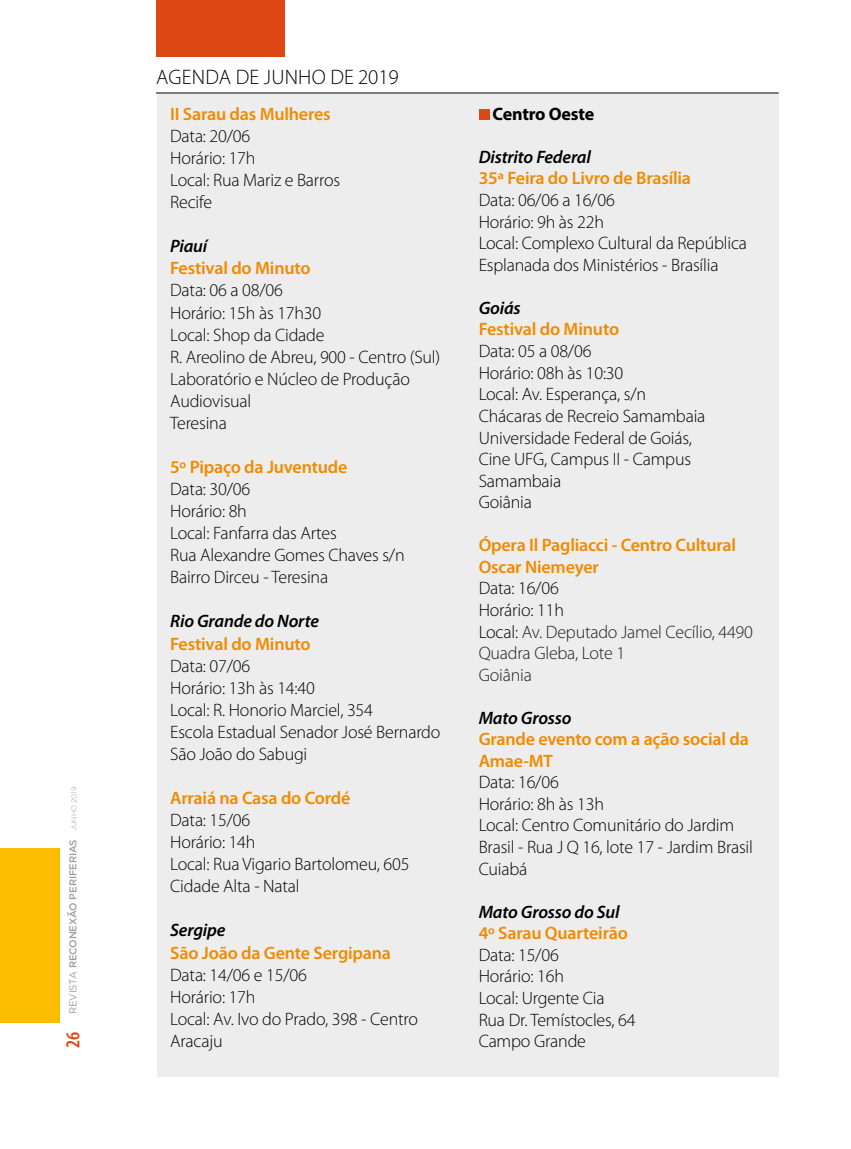
<style>
.page{position:relative;width:851px;height:1149px;background:#fff}
.page>*{position:absolute;margin:0;border:0;box-sizing:border-box;transform-origin:0 0}
.t1{font:300 21px "Myriad Pro";letter-spacing:.01em;color:#000}
.t2{font:300 18px/22px "Myriad Pro";letter-spacing:-.01em;color:#000}
.t3{font:600 18px/21.3px "Myriad Pro";letter-spacing:-.01em;color:#f18a00}
.t4{font:300 18px/21.6px "Myriad Pro";letter-spacing:-.01em;color:#1c1e21}
.t5{font:italic 600 18px "Myriad Pro";letter-spacing:-.01em;color:#000}
.t6{font:700 18px "Myriad Pro";letter-spacing:-.01em;color:#000}
.t7{font:500 9.9px "Gotham";letter-spacing:-.01em;color:#9d9d9c}
.s1{font-family:"Myriad Pro";font-weight:600;font-stretch:condensed;font-size:19.95px;color:#dc4814}
.s2{font-weight:400}
.s3{font-weight:300;font-size:7.05px}
.s4{color:#000}
</style>
<div class="page">
<div style="left:156px;top:0;width:128px;height:56px;background:#dc4814"></div>
<div style="left:0;top:848px;width:59px;height:174px;background:#fcbc00"></div>
<div style="left:157px;top:94px;width:621px;height:982px;background:#ededed"></div>
<div style="left:478px;top:109px;width:11px;height:11px;background:#dc4814"></div>
<hr style="left:156px;top:93px;width:622px;height:1px;background:#000">
<p class="t7" style="left:67px;top:1047px;width:262px;rotate:-90deg"><span class="s1">26</span> <span class="s2">REVISTA</span> RECONEXÃO PERIFERIAS <span class="s3">JUNHO 2019</span></p>
<p class="t1" style="left:156px;top:65px;width:244px">AGENDA DE JUNHO DE 2019</p>
<p class="t3" style="left:170px;top:103px;width:162px">II Sarau das Mulheres</p>
<p class="t2" style="left:170px;top:125px;width:171px">Data: 20/06<br>Horário: 17h<br>Local: Rua Mariz e Barros<br>Recife</p>
<p class="t5" style="left:170px;top:235px;width:39px">Piauí</p>
<p class="t3" style="left:170px;top:257px;width:142px">Festival do Minuto</p>
<p class="t2" style="left:170px;top:279px;width:271px">Data: 06 a 08/06<br>Horário: 15h às 17h30<br>Local: Shop da Cidade<br>R. Areolino de Abreu, 900 - Centro (Sul)<br>Laboratório e Núcleo de Produção<br>Audiovisual<br>Teresina</p>
<p class="t3" style="left:170px;top:455px;width:179px">5º Pipaço da Juventude</p>
<p class="t2" style="left:170px;top:477px;width:236px">Data: 30/06<br>Horário: 8h<br>Local: Fanfarra das Artes<br>Rua Alexandre Gomes Chaves s/n<br>Bairro Dirceu - Teresina</p>
<p class="t5" style="left:170px;top:609px;width:150px">Rio Grande do Norte</p>
<p class="t3" style="left:170px;top:632px;width:142px">Festival do Minuto</p>
<p class="t2" style="left:170px;top:654px;width:272px">Data: 07/06<br>Horário: 13h às 14:40<br>Local: R. Honorio Marciel, 354<br>Escola Estadual Senador José Bernardo<br>São João do Sabugi</p>
<p class="t3" style="left:170px;top:786px;width:182px">Arraiá na Casa do Cordé</p>
<p class="t2" style="left:170px;top:808px;width:241px">Data: 15/06<br>Horário: 14h<br>Local: Rua Vigario Bartolomeu, 605<br>Cidade Alta - Natal</p>
<p class="t5" style="left:170px;top:918px;width:57px">Sergipe</p>
<p class="t3" style="left:170px;top:941px;width:222px">São João da Gente Sergipana</p>
<p class="t2" style="left:170px;top:963px;width:249px">Data: 14/06 e 15/06<br>Horário: 17h<br>Local: Av. Ivo do Prado, 398 - Centro<br>Aracaju</p>
<p class="t6" style="left:492px;top:102px;width:103px">Centro Oeste</p>
<p class="t5" style="left:478px;top:146px;width:114px">Distrito Federal</p>
<p class="t3" style="left:478px;top:167px;width:214px">35ª Feira do Livro de Brasília</p>
<p class="t2" style="left:478px;top:189px;width:270px;line-height:21.6px">Data: 06/06 a 16/06<br>Horário: 9h às 22h<br>Local: Complexo Cultural da República<br>Esplanada dos Ministérios - Brasília</p>
<p class="t5" style="left:478px;top:296px;width:44px">Goiás</p>
<p class="t3" style="left:478px;top:318px;width:142px">Festival do Minuto</p>
<p class="t2" style="left:478px;top:340px;width:228px;line-height:21.6px">Data: 05 a 08/06<br>Horário: 08h às 10:30<br>Local: Av. Esperança, s/n<br>Chácaras de Recreio Samambaia<br>Universidade Federal de Goiás,<br>Cine UFG, Campus II - Campus<br>Samambaia<br>Goiânia</p>
<p class="t3" style="left:478px;top:534px;width:259px">Ópera Il Pagliacci - Centro Cultural<br>Oscar Niemeyer</p>
<p class="t4" style="left:478px;top:577px;width:276px"><span class="s4">Data: 16/06<br>Horário: 11h<br>Local:</span> Av. Deputado Jamel Cecílio, 4490<br>Quadra Gleba, Lote 1<br>Goiânia</p>
<p class="t5" style="left:478px;top:706px;width:94px">Mato Grosso</p>
<p class="t3" style="left:478px;top:728px;width:272px">Grande evento com a ação social da<br>Amae-MT</p>
<p class="t2" style="left:478px;top:771px;width:276px;line-height:21.6px">Data: 16/06<br>Horário: 8h às 13h<br>Local: Centro Comunitário do Jardim<br>Brasil - Rua J Q 16, lote 17 - Jardim Brasil<br>Cuiabá</p>
<p class="t5" style="left:478px;top:900px;width:142px">Mato Grosso do Sul</p>
<p class="t3" style="left:478px;top:921px;width:151px">4º Sarau Quarteirão</p>
<p class="t2" style="left:478px;top:943px;width:158px;line-height:21.6px">Data: 15/06<br>Horário: 16h<br>Local: Urgente Cia<br>Rua Dr. Temístocles, 64<br>Campo Grande</p>
</div>
